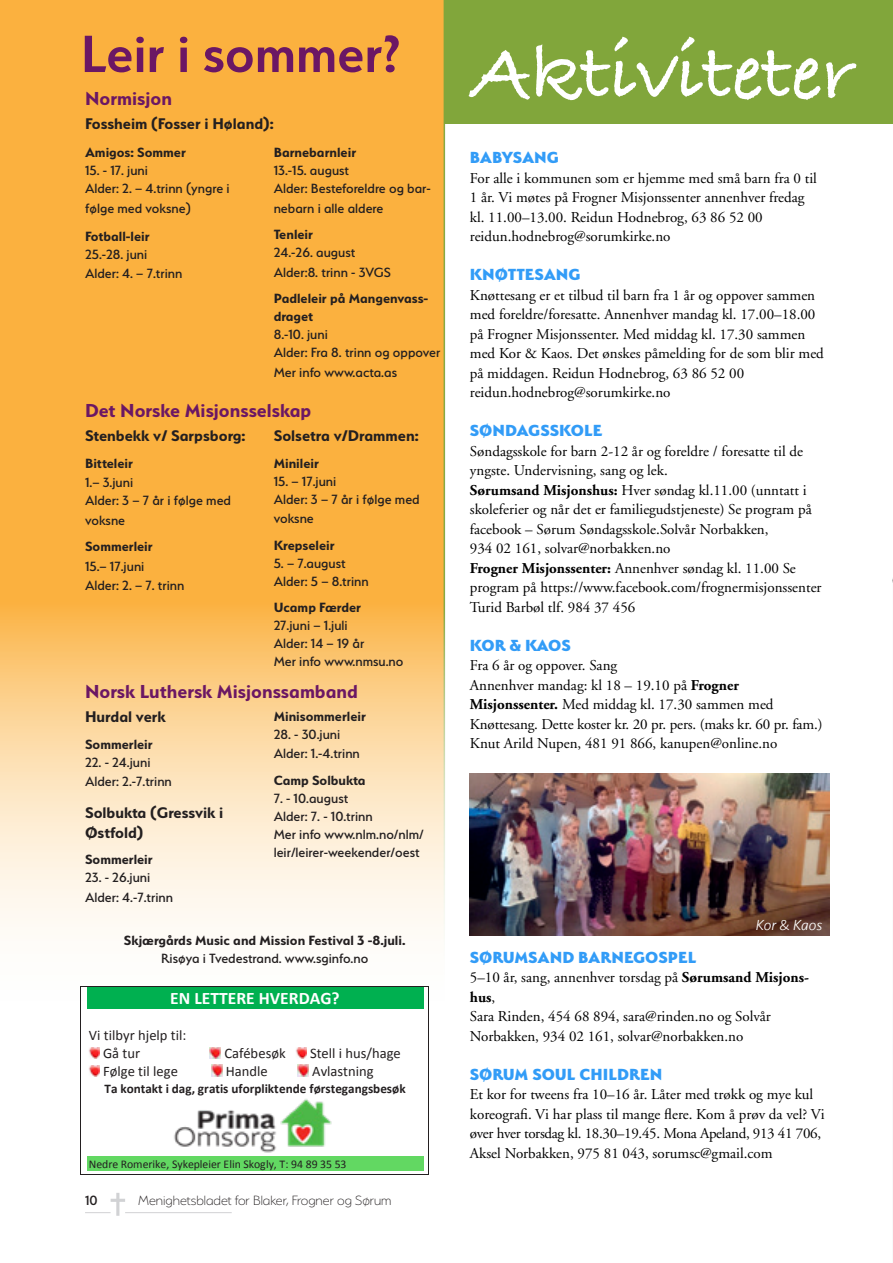
<style>
.page{position:relative;width:893px;height:1263px;background:#fff}
.page>*{position:absolute;margin:0;border:0;box-sizing:border-box;transform-origin:0 0}
.t1{font:700 81.15px "Bradley Hand ITCTT";color:#fff}
.t2{font:600 58.5px "Serenity";color:#6b1764}
.t3{font:700 21px "Serenity";color:#6b1764}
.t4{font:800 18px "Serenity";color:#329cf7}
.t5{font:700 17.55px "Calibri";color:#fff}
.t6{font:700 17.25px/19.5px "Serenity";color:#231f20}
.t7{font:15px/19.5px "Adobe Garamond";color:#000}
.t8{font:500 15px/18px "Serenity";color:#231f20}
.t9{font:700 15px/18px "Serenity";color:#231f20}
.t10{font:200 15px "Serenity";color:#231f20}
.t11{font:italic 300 15px "Seravek";color:#fff}
.t12{font:14.55px/17.9px "Calibri";color:#231f20}
.t13{font:700 13.2px "Calibri";color:#231f20}
.t14{font:11.7px "Calibri";letter-spacing:-.005em;color:#231f20}
.s1{font-weight:700}
</style>
<div class="page">
<hr style="left:125px;top:1212px;width:107px;height:1px;background:#d1d2d4">
<svg style="left:85px;top:1193px;width:40px;height:23px"></svg>
<svg style="left:0;top:0;width:445px;height:1027px;background:#fbc571"></svg>
<img style="left:470px;top:774px;width:359px;height:161px">
<div style="left:87px;top:987px;width:336px;height:22px;background:#00b050"></div>
<div style="left:87px;top:1156px;width:336px;height:15px;background:#62d862"></div>
<hr style="left:81px;top:986px;width:348px;height:1px;background:#231f20">
<hr style="left:80px;top:987px;width:1px;height:187px;background:#231f20">
<hr style="left:81px;top:1174px;width:348px;height:1px;background:#231f20">
<hr style="left:429px;top:987px;width:1px;height:187px;background:#231f20">
<svg style="left:89px;top:1047px;width:11px;height:11px"></svg>
<svg style="left:210px;top:1047px;width:11px;height:11px"></svg>
<svg style="left:296px;top:1047px;width:11px;height:11px"></svg>
<svg style="left:89px;top:1065px;width:11px;height:11px"></svg>
<svg style="left:211px;top:1065px;width:11px;height:11px"></svg>
<svg style="left:297px;top:1065px;width:12px;height:11px"></svg>
<img style="left:174px;top:1099px;width:158px;height:54px">
<div style="left:444px;top:0;width:449px;height:123px;background:#81a63b"></div>
<h2 class="t2" style="left:81px;top:22px;width:321px">Leir i sommer?</h2>
<h3 class="t3" style="left:85px;top:87px;width:88px">Normisjon</h3>
<p class="t6" style="left:85px;top:114px;width:190px">Fossheim (Fosser i Høland):</p>
<p class="t9" style="left:85px;top:143px;width:102px">Amigos: Sommer</p>
<p class="t8" style="left:85px;top:161px;width:146px">15. - 17. juni<br>Alder: 2. – 4.trinn (yngre i</p>
<p class="t8" style="left:85px;top:199px;width:107px">følge med voksne)</p>
<p class="t9" style="left:85px;top:227px;width:66px">Fotball-leir</p>
<p class="t8" style="left:85px;top:244px;width:99px;line-height:19.5px">25.-28. juni<br>Alder: 4. – 7.trinn</p>
<p class="t9" style="left:274px;top:143px;width:84px">Barnebarnleir</p>
<p class="t8" style="left:274px;top:161px;width:159px">13.-15. august<br>Alder: Besteforeldre og bar-</p>
<p class="t8" style="left:274px;top:199px;width:111px">nebarn i alle aldere</p>
<p class="t9" style="left:274px;top:225px;width:41px">Tenleir</p>
<p class="t8" style="left:274px;top:243px;width:119px;line-height:19.5px">24.-26. august<br>Alder:8. trinn - 3VGS</p>
<p class="t9" style="left:274px;top:289px;width:156px">Padleleir på Mangenvass&shy;draget</p>
<p class="t8" style="left:274px;top:325px;width:168px">8.-10. juni<br>Alder: Fra 8. trinn og oppover</p>
<p class="t8" style="left:274px;top:363px;width:125px">Mer info www.acta.as</p>
<h3 class="t3" style="left:85px;top:399px;width:228px">Det Norske Misjonsselskap</h3>
<p class="t6" style="left:85px;top:426px;width:162px">Stenbekk v/ Sarpsborg:</p>
<p class="t9" style="left:85px;top:454px;width:49px">Bitteleir</p>
<p class="t8" style="left:85px;top:473px;width:148px">1.– 3.juni<br>Alder: 3 – 7 år i følge med</p>
<p class="t8" style="left:85px;top:511px;width:42px">voksne</p>
<p class="t9" style="left:85px;top:537px;width:69px">Sommerleir</p>
<p class="t8" style="left:85px;top:556px;width:101px;line-height:19.5px">15.– 17.juni<br>Alder: 2. – 7. trinn</p>
<p class="t6" style="left:274px;top:426px;width:147px">Solsetra v/Drammen:</p>
<p class="t9" style="left:274px;top:454px;width:47px">Minileir</p>
<p class="t8" style="left:274px;top:472px;width:148px">15. – 17.juni<br>Alder: 3 – 7 år i følge med</p>
<p class="t8" style="left:274px;top:509px;width:42px">voksne</p>
<p class="t9" style="left:274px;top:536px;width:62px">Krepseleir</p>
<p class="t8" style="left:274px;top:554px;width:97px">5. – 7.august<br>Alder: 5 – 8.trinn</p>
<p class="t9" style="left:274px;top:598px;width:89px">Ucamp Færder</p>
<p class="t8" style="left:274px;top:616px;width:131px">27.juni – 1.juli<br>Alder: 14 – 19 år<br>Mer info www.nmsu.no</p>
<h3 class="t3" style="left:85px;top:680px;width:274px">Norsk Luthersk Misjonssamband</h3>
<p class="t6" style="left:85px;top:707px;width:82px">Hurdal verk</p>
<p class="t9" style="left:85px;top:735px;width:69px">Sommerleir</p>
<p class="t8" style="left:85px;top:752px;width:88px;line-height:19.5px">22. - 24.juni<br>Alder: 2.-7.trinn</p>
<p class="t6" style="left:85px;top:803px;width:140px">Solbukta (Gressvik i<br>Østfold)</p>
<p class="t9" style="left:85px;top:851px;width:69px">Sommerleir</p>
<p class="t8" style="left:85px;top:868px;width:90px;line-height:19.5px">23. - 26.juni<br>Alder: 4.-7.trinn</p>
<p class="t9" style="left:274px;top:707px;width:94px">Minisommerleir</p>
<p class="t8" style="left:274px;top:724px;width:88px;line-height:19.5px">28. - 30.juni<br>Alder: 1.-4.trinn</p>
<p class="t9" style="left:274px;top:771px;width:93px">Camp Solbukta</p>
<p class="t8" style="left:274px;top:789px;width:152px">7. - 10.august<br>Alder: 7. - 10.trinn<br>Mer info www.nlm.no/nlm/ leir/leirer-weekender/oest</p>
<p class="t9" style="left:124px;top:931px;width:283px">Skjærgårds Music and Mission Festival 3 -8.juli.</p>
<p class="t8" style="left:161px;top:949px;width:209px">Risøya i Tvedestrand. www.sginfo.no</p>
<p class="t5" style="left:170px;top:987px;width:171px">EN LETTERE HVERDAG?</p>
<p class="t12" style="left:103px;top:1027px;width:85px;text-indent:-14px">Vi tilbyr hjelp til:<br>Gå tur</p>
<p class="t12" style="left:224px;top:1045px;width:63px">Cafébesøk</p>
<p class="t12" style="left:310px;top:1045px;width:92px">Stell i hus/hage</p>
<p class="t12" style="left:103px;top:1062px;width:76px">Følge til lege</p>
<p class="t12" style="left:226px;top:1062px;width:44px">Handle</p>
<p class="t12" style="left:312px;top:1062px;width:63px">Avlastning</p>
<p class="t13" style="left:105px;top:1080px;width:303px">Ta kontakt i dag, gratis uforpliktende førstegangsbesøk</p>
<p class="t14" style="left:89px;top:1156px;width:259px">Nedre Romerike, Sykepleier Elin Skogly, T: 94 89 35 53</p>
<p class="t8" style="left:85px;top:1191px;width:14px">10</p>
<p class="t10" style="left:138px;top:1193px;width:255px">Menighetsbladet for Blaker, Frogner og Sørum</p>
<h1 class="t1" style="left:472px;top:11px;width:383px">Aktiviteter</h1>
<p class="t4" style="left:470px;top:147px;width:91px">BABYSANG</p>
<p class="t7" style="left:470px;top:168px;width:348px">For alle i kommunen som er hjemme med små barn fra 0 til 1 år. Vi møtes på Frogner Misjonssenter annenhver fredag kl. 11.00–13.00. Reidun Hodnebrog, 63 86 52 00 reidun.hodnebrog@sorumkirke.no</p>
<p class="t4" style="left:470px;top:264px;width:112px">KNØTTESANG</p>
<p class="t7" style="left:470px;top:285px;width:356px">Knøttesang er et tilbud til barn fra 1 år og oppover sammen med foreldre/foresatte. Annenhver mandag kl. 17.00–18.00 på Frogner Misjonssenter. Med middag kl. 17.30 sammen med Kor &amp; Kaos. Det ønskes påmelding for de som blir med på middagen. Reidun Hodnebrog, 63 86 52 00 reidun.hodnebrog@sorumkirke.no</p>
<p class="t4" style="left:470px;top:420px;width:134px">SØNDAGSSKOLE</p>
<p class="t7" style="left:470px;top:441px;width:353px">Søndagsskole for barn 2-12 år og foreldre / foresatte til de yngste. Undervisning, sang og lek.<br><span class="s1">Sørumsand Misjonshus:</span> Hver søndag kl.11.00 (unntatt i skoleferier og når det er familiegudstjeneste) Se program på facebook – Sørum Søndagsskole.Solvår Norbakken,<br>934 02 161, solvar@norbakken.no<br><span class="s1">Frogner Misjonssenter:</span> Annenhver søndag kl. 11.00 Se program på https://www.facebook.com/frognermisjonssenter Turid Barbøl tlf. 984 37 456</p>
<p class="t4" style="left:470px;top:635px;width:102px">KOR &amp; KAOS</p>
<p class="t7" style="left:470px;top:656px;width:354px">Fra 6 år og oppover. Sang<br>Annenhver mandag: kl 18 – 19.10 på <span class="s1">Frogner Misjonssenter.</span> Med middag kl. 17.30 sammen med Knøttesang. Dette koster kr. 20 pr. pers. (maks kr. 60 pr. fam.)<br>Knut Arild Nupen, 481 91 866, kanupen@online.no</p>
<p class="t11" style="left:756px;top:916px;width:68px">Kor &amp; Kaos</p>
<p class="t4" style="left:470px;top:947px;width:228px">SØRUMSAND BARNEGOSPEL</p>
<p class="t7" style="left:470px;top:968px;width:341px">5–10 år, sang, annenhver torsdag på <span class="s1">Sørumsand Misjons&shy;hus</span>,<br>Sara Rinden, 454 68 894, sara@rinden.no og Solvår Norbakken, 934 02 161, solvar@norbakken.no</p>
<p class="t4" style="left:470px;top:1064px;width:194px">SØRUM SOUL CHILDREN</p>
<p class="t7" style="left:470px;top:1085px;width:356px">Et kor for tweens fra 10–16 år. Låter med trøkk og mye kul koreografi. Vi har plass til mange flere. Kom å prøv da vel? Vi øver hver torsdag kl. 18.30–19.45. Mona Apeland, 913 41 706, Aksel Norbakken, 975 81 043, sorumsc@gmail.com</p>
</div>
